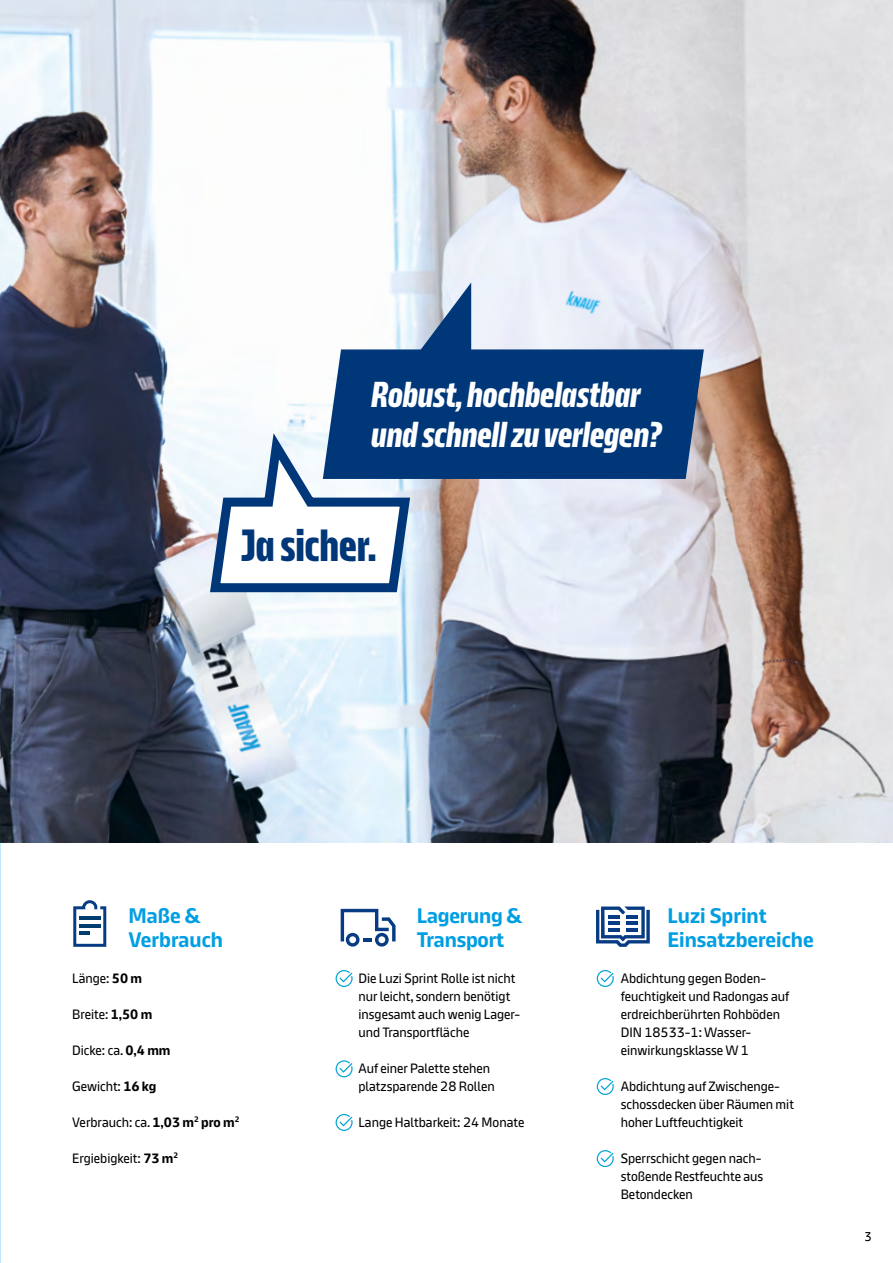
<style>
.page{position:relative;width:893px;height:1263px;background:#fff}
.page>*{position:absolute;margin:0;border:0;box-sizing:border-box;transform-origin:0 0}
.t1{font:700 45px "Knauf Head";color:#003778}
.t2{font:700 36px/40.5px "Knauf Head";color:#fff}
.t3{font:700 21px/24px "Knauf";color:#009ee3}
.t4{font:13.5px/18px "Knauf";color:#000}
.t5{font:12.75px "Knauf";color:#000;scale:.95 1}
.s1{font-weight:700}
</style>
<div class="page">
<img style="left:0;top:0;width:893px;height:842px">
<svg style="left:341px;top:909px;width:55px;height:37px"></svg>
<svg style="left:73px;top:900px;width:33px;height:47px"></svg>
<svg style="left:412px;top:283px;width:59px;height:66px;background:#7995b7"></svg>
<div style="left:323px;top:349px;width:381px;height:130px;background:#003778"></div>
<svg style="left:205px;top:434px;width:210px;height:163px"></svg>
<svg style="left:596px;top:906px;width:54px;height:41px"></svg>
<svg style="left:336px;top:970px;width:17px;height:17px"></svg>
<svg style="left:336px;top:1060px;width:17px;height:17px"></svg>
<svg style="left:336px;top:1114px;width:17px;height:17px"></svg>
<svg style="left:597px;top:970px;width:17px;height:17px"></svg>
<svg style="left:597px;top:1078px;width:17px;height:17px"></svg>
<svg style="left:597px;top:1150px;width:17px;height:17px"></svg>
<h2 class="t2" style="left:371px;top:374px;width:292px">Robust, hochbelastbar und schnell zu verlegen?</h2>
<h1 class="t1" style="left:243px;top:522px;width:143px">Ja sicher.</h1>
<h3 class="t3" style="left:129px;top:903px;width:96px">Maße &amp;<br>Verbrauch</h3>
<h3 class="t3" style="left:417px;top:903px;width:107px">Lagerung &amp;<br>Transport</h3>
<p class="t4" style="left:72px;top:969px;width:71px">Länge: <span class="s1">50 m</span></p>
<p class="t4" style="left:72px;top:1005px;width:82px">Breite: <span class="s1">1,50 m</span></p>
<p class="t4" style="left:72px;top:1041px;width:100px">Dicke: ca. <span class="s1">0,4 mm</span></p>
<p class="t4" style="left:72px;top:1077px;width:86px">Gewicht: <span class="s1">16 kg</span></p>
<p class="t4" style="left:72px;top:1113px;width:169px">Verbrauch: ca. <span class="s1">1,03 m</span><sup>2</sup> <span class="s1">pro m</span><sup>2</sup></p>
<p class="t4" style="left:72px;top:1149px;width:107px">Ergiebigkeit: <span class="s1">73 m</span><sup>2</sup></p>
<p class="t4" style="left:358px;top:969px;width:163px">Die Luzi Sprint Rolle ist nicht nur leicht, sondern benötigt insgesamt auch wenig Lager&shy;und Transportfläche</p>
<p class="t4" style="left:358px;top:1059px;width:138px">Auf einer Palette stehen platzsparende 28 Rollen</p>
<p class="t4" style="left:358px;top:1113px;width:167px">Lange Haltbarkeit: 24 Monate</p>
<h3 class="t3" style="left:668px;top:903px;width:148px">Luzi Sprint<br>Einsatzbereiche</h3>
<p class="t4" style="left:621px;top:969px;width:170px">Abdichtung gegen Boden&shy;feuchtigkeit und Radongas auf erdreichberührten Rohböden<br>DIN 18533-1: Wasser&shy;einwirkungsklasse W 1</p>
<p class="t4" style="left:621px;top:1077px;width:175px">Abdichtung auf Zwischenge&shy;schossdecken über Räumen mit hoher Luftfeuchtigkeit</p>
<p class="t4" style="left:621px;top:1149px;width:144px">Sperrschicht gegen nach&shy;stoßende Restfeuchte aus<br>Betondecken</p>
<p class="t5" style="left:864px;top:1229px;width:9px">3</p>
</div>
